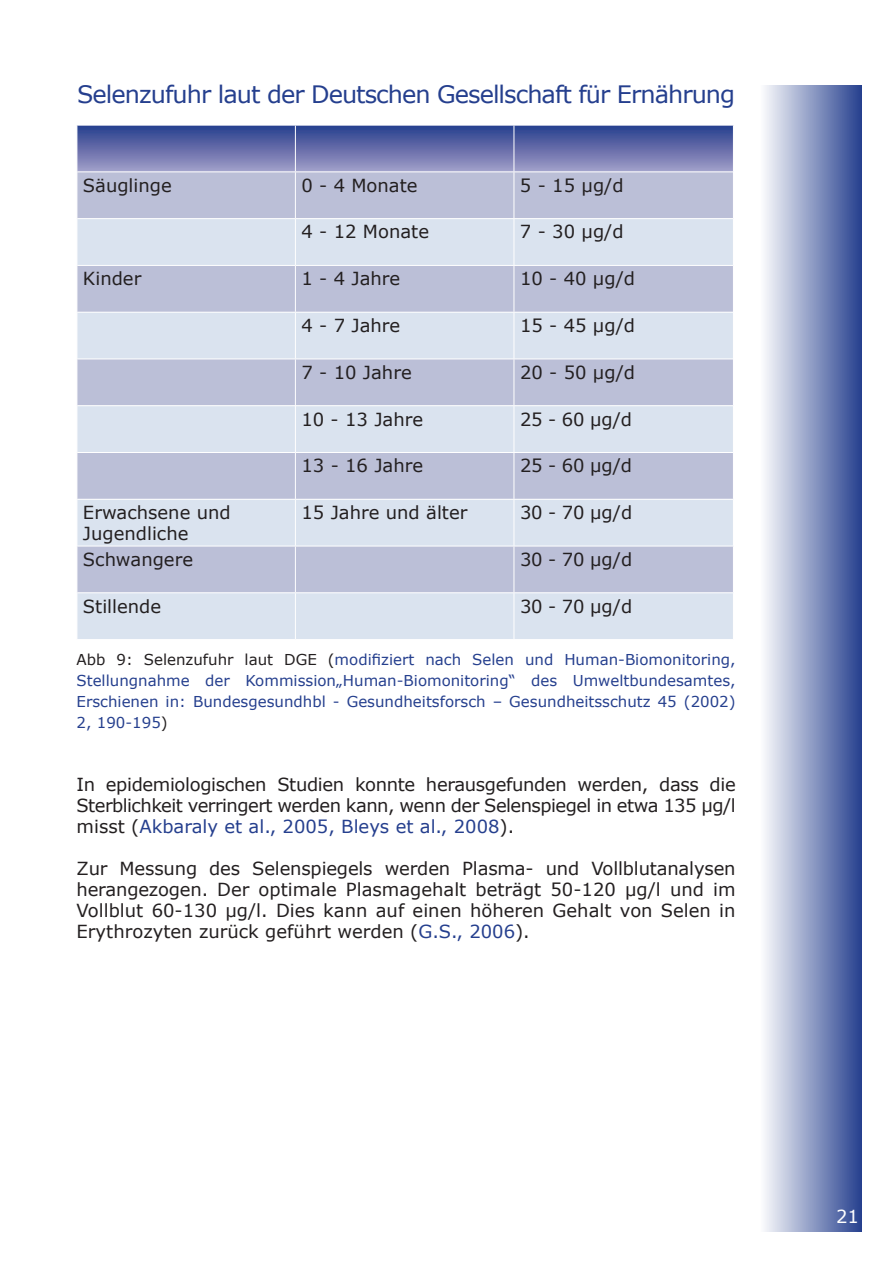
<style>
.page{position:relative;width:893px;height:1263px;background:#fff}
.page>*{position:absolute;margin:0;border:0;box-sizing:border-box;transform-origin:0 0}
.t1{font:24px "Verdana";letter-spacing:-.04em;color:#253f8e}
.t2{font:18px/21px "Verdana";color:#231f20;text-align:justify}
.t3{font:18px "Verdana";color:#fff}
.t4{font:15px/21px "Verdana";color:#253f8e;text-align:justify}
.s1{color:#231f20}
.s2{color:#253f8e}
</style>
<div class="page">
<div style="left:760px;top:85px;width:102px;height:1146px;background:linear-gradient(to right,#fdfdfe,#28428f)"></div>
<svg style="left:78px;top:126px;width:655px;height:139px;background:#a9b0d0"></svg>
<div style="left:78px;top:266px;width:655px;height:46px;background:#bbbfd7"></div>
<svg style="left:78px;top:313px;width:655px;height:326px;background:#cbd2e3"></svg>
<div style="left:296px;top:406px;width:437px;height:46px;background:#dae3ef"></div>
<hr style="left:295px;top:125px;width:1px;height:46px;background:#fff">
<hr style="left:514px;top:125px;width:1px;height:46px;background:#fff">
<hr style="left:77px;top:171px;width:218px;height:1px;background:#fff">
<hr style="left:295px;top:171px;width:219px;height:1px;background:#fff">
<hr style="left:295px;top:172px;width:1px;height:46px;background:#fff">
<hr style="left:514px;top:171px;width:219px;height:1px;background:#fff">
<hr style="left:514px;top:172px;width:1px;height:46px;background:#fff">
<hr style="left:77px;top:218px;width:218px;height:1px;background:#fff">
<hr style="left:295px;top:218px;width:219px;height:1px;background:#fff">
<hr style="left:295px;top:219px;width:1px;height:46px;background:#fff">
<hr style="left:514px;top:218px;width:219px;height:1px;background:#fff">
<hr style="left:514px;top:219px;width:1px;height:46px;background:#fff">
<hr style="left:295px;top:266px;width:1px;height:46px;background:#fff">
<hr style="left:514px;top:266px;width:1px;height:46px;background:#fff">
<hr style="left:295px;top:313px;width:1px;height:46px;background:#fff">
<hr style="left:514px;top:313px;width:1px;height:46px;background:#fff">
<hr style="left:77px;top:359px;width:218px;height:1px;background:#fff">
<hr style="left:295px;top:359px;width:219px;height:1px;background:#fff">
<hr style="left:295px;top:359px;width:1px;height:46px;background:#fff">
<hr style="left:514px;top:359px;width:219px;height:1px;background:#fff">
<hr style="left:514px;top:359px;width:1px;height:46px;background:#fff">
<hr style="left:77px;top:405px;width:219px;height:1px;background:#fff">
<hr style="left:295px;top:500px;width:1px;height:46px;background:#fff">
<hr style="left:514px;top:500px;width:1px;height:46px;background:#fff">
<hr style="left:295px;top:593px;width:1px;height:46px;background:#fff">
<hr style="left:514px;top:593px;width:1px;height:46px;background:#fff">
<hr style="left:295px;top:405px;width:219px;height:1px;background:#fff">
<hr style="left:295px;top:406px;width:1px;height:46px;background:#fff">
<hr style="left:514px;top:405px;width:219px;height:1px;background:#fff">
<hr style="left:514px;top:406px;width:1px;height:46px;background:#fff">
<hr style="left:77px;top:452px;width:218px;height:1px;background:#fff">
<hr style="left:295px;top:452px;width:219px;height:1px;background:#fff">
<hr style="left:514px;top:452px;width:220px;height:1px;background:#fff">
<hr style="left:295px;top:453px;width:1px;height:46px;background:#fff">
<hr style="left:514px;top:453px;width:1px;height:46px;background:#fff">
<hr style="left:77px;top:499px;width:218px;height:1px;background:#fff">
<hr style="left:295px;top:499px;width:219px;height:1px;background:#fff">
<hr style="left:514px;top:499px;width:220px;height:1px;background:#fff">
<hr style="left:77px;top:546px;width:218px;height:1px;background:#fff">
<hr style="left:295px;top:546px;width:219px;height:1px;background:#fff">
<hr style="left:514px;top:546px;width:220px;height:1px;background:#fff">
<hr style="left:295px;top:546px;width:1px;height:46px;background:#fff">
<hr style="left:514px;top:546px;width:1px;height:46px;background:#fff">
<hr style="left:77px;top:592px;width:218px;height:1px;background:#fff">
<hr style="left:295px;top:592px;width:219px;height:1px;background:#fff">
<hr style="left:514px;top:592px;width:220px;height:1px;background:#fff">
<h1 class="t1" style="left:77px;top:79px;width:659px">Selenzufuhr laut der Deutschen Gesellschaft für Ernährung</h1>
<p class="t2" style="left:83px;top:175px;width:90px">Säuglinge</p>
<p class="t2" style="left:301px;top:175px;width:118px">0 - 4 Monate</p>
<p class="t2" style="left:520px;top:175px;width:105px">5 - 15 μg/d</p>
<p class="t2" style="left:301px;top:222px;width:129px">4 - 12 Monate</p>
<p class="t2" style="left:520px;top:222px;width:105px">7 - 30 μg/d</p>
<p class="t2" style="left:83px;top:268px;width:60px">Kinder</p>
<p class="t2" style="left:301px;top:268px;width:100px">1 - 4 Jahre</p>
<p class="t2" style="left:520px;top:268px;width:117px">10 - 40 μg/d</p>
<p class="t2" style="left:301px;top:315px;width:100px">4 - 7 Jahre</p>
<p class="t2" style="left:520px;top:315px;width:117px">15 - 45 μg/d</p>
<p class="t2" style="left:301px;top:362px;width:112px">7 - 10 Jahre</p>
<p class="t2" style="left:520px;top:362px;width:117px">20 - 50 μg/d</p>
<p class="t2" style="left:301px;top:409px;width:123px">10 - 13 Jahre</p>
<p class="t2" style="left:520px;top:409px;width:114px">25 - 60 μg/d</p>
<p class="t2" style="left:301px;top:455px;width:123px">13 - 16 Jahre</p>
<p class="t2" style="left:520px;top:455px;width:114px">25 - 60 μg/d</p>
<p class="t2" style="left:83px;top:502px;width:149px">Erwachsene und<br>Jugendliche</p>
<p class="t2" style="left:301px;top:502px;width:167px">15 Jahre und älter</p>
<p class="t2" style="left:520px;top:502px;width:114px">30 - 70 μg/d</p>
<p class="t2" style="left:83px;top:549px;width:112px">Schwangere</p>
<p class="t2" style="left:520px;top:549px;width:114px">30 - 70 μg/d</p>
<p class="t2" style="left:83px;top:596px;width:80px">Stillende</p>
<p class="t2" style="left:520px;top:596px;width:114px">30 - 70 μg/d</p>
<p class="t4" style="left:77px;top:649px;width:661px"><span class="s1">Abb 9: Selenzufuhr laut DGE (</span>modifiziert nach Selen und Human-Biomonitoring, Stellungnahme der Kommission„Human-Biomonitoring“ des Umweltbundesamtes, Erschienen in: Bundesgesundhbl - Gesundheitsforsch – Gesundheitsschutz 45 (2002)<br>2, 190-195<span class="s1">)</span></p>
<p class="t2" style="left:77px;top:774px;width:661px">In epidemiologischen Studien konnte herausgefunden werden, dass die Sterblichkeit verringert werden kann, wenn der Selenspiegel in etwa 135 μg/l misst (<span class="s2">Akbaraly et al., 2005, Bleys et al., 2008</span>).</p>
<p class="t2" style="left:77px;top:858px;width:661px">Zur Messung des Selenspiegels werden Plasma- und Vollblutanalysen herangezogen. Der optimale Plasmagehalt beträgt 50-120 μg/l und im Vollblut 60-130 μg/l. Dies kann auf einen höheren Gehalt von Selen in Erythrozyten zurück geführt werden (<span class="s2">G.S., 2006</span>).</p>
<p class="t3" style="left:836px;top:1205px;width:24px">21</p>
</div>
